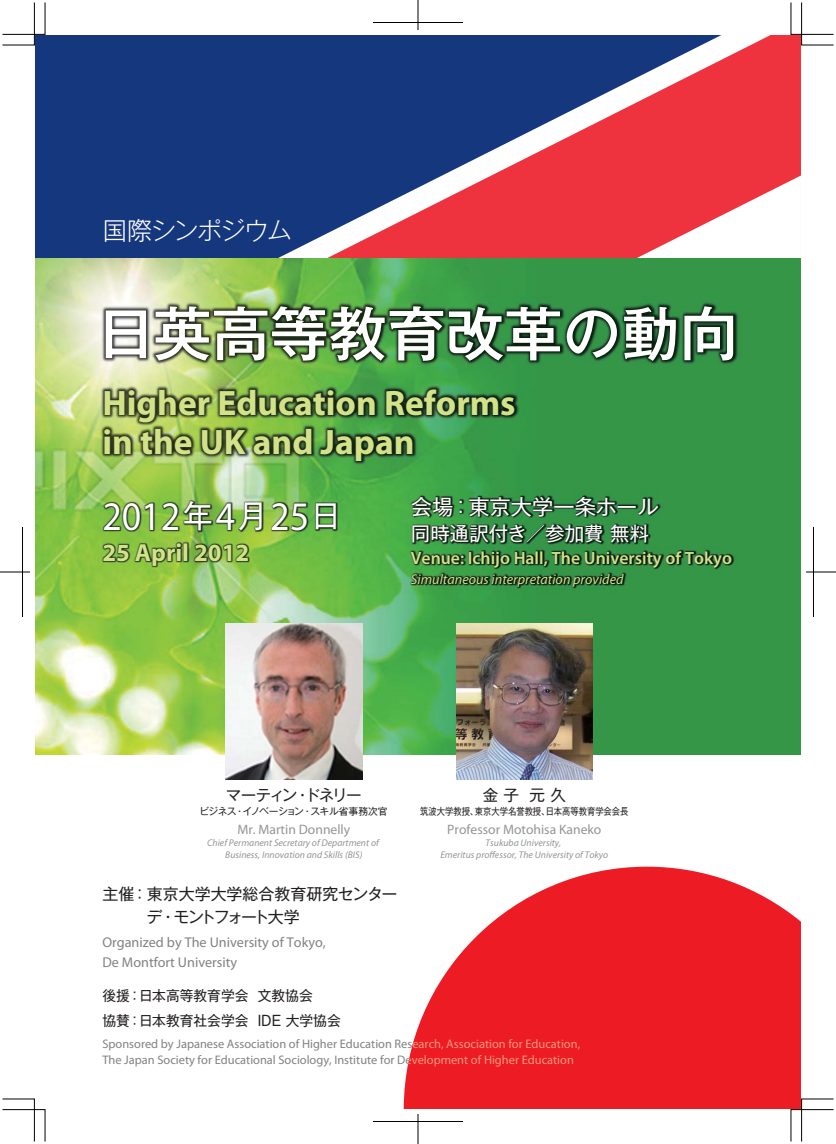
<style>
.page{position:relative;width:836px;height:1144px;background:#fff}
.page>*{position:absolute;margin:0;border:0;box-sizing:border-box;transform-origin:0 0}
.t1{font:58.5px "Gothic MB101 Pro Medium 90 pv RKSJ H";color:#fff}
.t2{font:40.75px "Myriad Pro";color:#fff;scale:.93 1}
.t3{font:700 35.38px/39px "Myriad Pro";color:#d2e288}
.t4{font:700 24.75px "Myriad";color:#d2e288}
.t5{font:24.75px "Gothic MB101 Pro Light 90 pv RKSJ H";letter-spacing:-.055em;color:#fff}
.t6{font:21.25px "Gothic MB101 Pro Regular 90 pv RKSJ H";color:#fff}
.t7{font:19.5px "Gothic MB101 Pro Regular 90 pv RKSJ H";color:#fff}
.t8{font:600 17.75px "Myriad Pro";color:#d2e288}
.t9{font:16px/23px "Gothic MB101 Pro Regular 90 pv RKSJ H";color:#231f20}
.t10{font:15.62px "Gothic MB101 Pro Regular 90 pv RKSJ H";letter-spacing:-.105em;color:#231f20}
.t11{font:14.12px/19.5px "Myriad Pro";color:#808285}
.t12{font:italic 14.12px "Myriad Pro";color:#d2e288}
.t13{font:14.12px/24.8px "Gothic MB101 Pro Regular 90 pv RKSJ H";color:#231f20}
.t14{font:13.62px "Myriad Pro";color:#939598}
.t15{font:12.38px/16px "Myriad Pro";color:#808285}
.t16{font:italic 9.75px/11.8px "Myriad Pro";color:#939598;text-align:center}
.t17{font:9.75px "Gothic MB101 Pro Regular 90 pv RKSJ H";color:#231f20;scale:.85 1}
.t18{font:9.75px "Gothic MB101 Pro Regular 90 pv RKSJ H";letter-spacing:-.05em;color:#231f20}
.s1{font-family:"Gothic MB101 Pro Regular 90 pv RKSJ H";font-size:31.88px}
.s2{color:#f69679}
</style>
<div class="page">
<div style="left:35px;top:35px;width:765px;height:223px;background:#14377d"></div>
<svg style="left:278px;top:233px;width:49px;height:25px"></svg>
<svg style="left:327px;top:35px;width:473px;height:223px"></svg>
<img style="left:35px;top:258px;width:765px;height:496px">
<svg style="left:2px;top:1098px;width:43px;height:44px"></svg>
<svg style="left:2px;top:2px;width:43px;height:43px"></svg>
<svg style="left:790px;top:2px;width:43px;height:43px"></svg>
<svg style="left:790px;top:1098px;width:43px;height:44px"></svg>
<hr style="left:0;top:572px;width:30px;height:1px;background:#000">
<hr style="left:22px;top:527px;width:1px;height:90px;background:#000">
<hr style="left:805px;top:572px;width:30px;height:1px;background:#000">
<hr style="left:813px;top:527px;width:1px;height:90px;background:#000">
<hr style="left:373px;top:22px;width:90px;height:1px;background:#000">
<hr style="left:417px;top:0;width:1px;height:30px;background:#000">
<hr style="left:373px;top:1121px;width:90px;height:1px;background:#000">
<hr style="left:417px;top:1114px;width:1px;height:30px;background:#000">
<img style="left:225px;top:623px;width:137px;height:156px">
<img style="left:456px;top:623px;width:136px;height:156px">
<svg style="left:403px;top:866px;width:397px;height:243px;fill:#ed1c24"></svg>
<p class="t5" style="left:102px;top:221px;width:191px">国際シンポジウム</p>
<p class="t1" style="left:97px;top:312px;width:642px">日英高等教育改革の動向</p>
<p class="t3" style="left:102px;top:387px;width:414px">Higher Education Reforms in the UK and Japan</p>
<p class="t2" style="left:102px;top:501px;width:258px">2012<span class="s1">年</span>4<span class="s1">月</span>25<span class="s1">日</span></p>
<p class="t4" style="left:102px;top:543px;width:148px">25 April 2012</p>
<p class="t6" style="left:411px;top:498px;width:249px">会場：東京大学一条ホール</p>
<p class="t7" style="left:411px;top:526px;width:240px">同時通訳付き／参加費 無料</p>
<p class="t8" style="left:411px;top:551px;width:322px">Venue: Ichijo Hall, The University of Tokyo</p>
<p class="t12" style="left:411px;top:571px;width:214px">Simultaneous interpretation provided</p>
<p class="t10" style="left:226px;top:789px;width:137px">マーティン・ドネリー</p>
<p class="t18" style="left:199px;top:808px;width:190px">ビジネス・イノベーション・スキル省事務次官</p>
<p class="t14" style="left:237px;top:824px;width:114px">Mr. Martin Donnelly</p>
<p class="t16" style="left:207px;top:836px;width:173px">Chief Permanent Secretary of Department of<br>Business, Innovation and Skills (BIS)</p>
<p class="t9" style="left:146px;top:884px;width:252px;text-indent:-44px">主催： 東京大学大学総合教育研究センターデ・モントフォート大学</p>
<p class="t11" style="left:102px;top:934px;width:225px">Organized by The University of Tokyo,<br>De Montfort University</p>
<p class="t13" style="left:102px;top:985px;width:240px">後援：日本高等教育学会 文教協会<br>協賛：日本教育社会学会 IDE 大学協会</p>
<p class="t10" style="left:482px;top:789px;width:85px">金 子 元 久</p>
<p class="t17" style="left:420px;top:808px;width:246px">筑波大学教授、東京大学名誉教授、日本高等教育学会会長</p>
<p class="t14" style="left:447px;top:824px;width:156px">Professor Motohisa Kaneko</p>
<p class="t16" style="left:440px;top:836px;width:169px">Tsukuba University,<br>Emeritus proffessor, The University of Tokyo</p>
<p class="t15" style="left:102px;top:1037px;width:479px">Sponsored by Japanese Association of Higher Education R<span class="s2">esearch, Association for Education,<br></span>The Japan Society for Educational Sociology, Institute for <span class="s2">Development of Higher Education</span></p>
</div>
